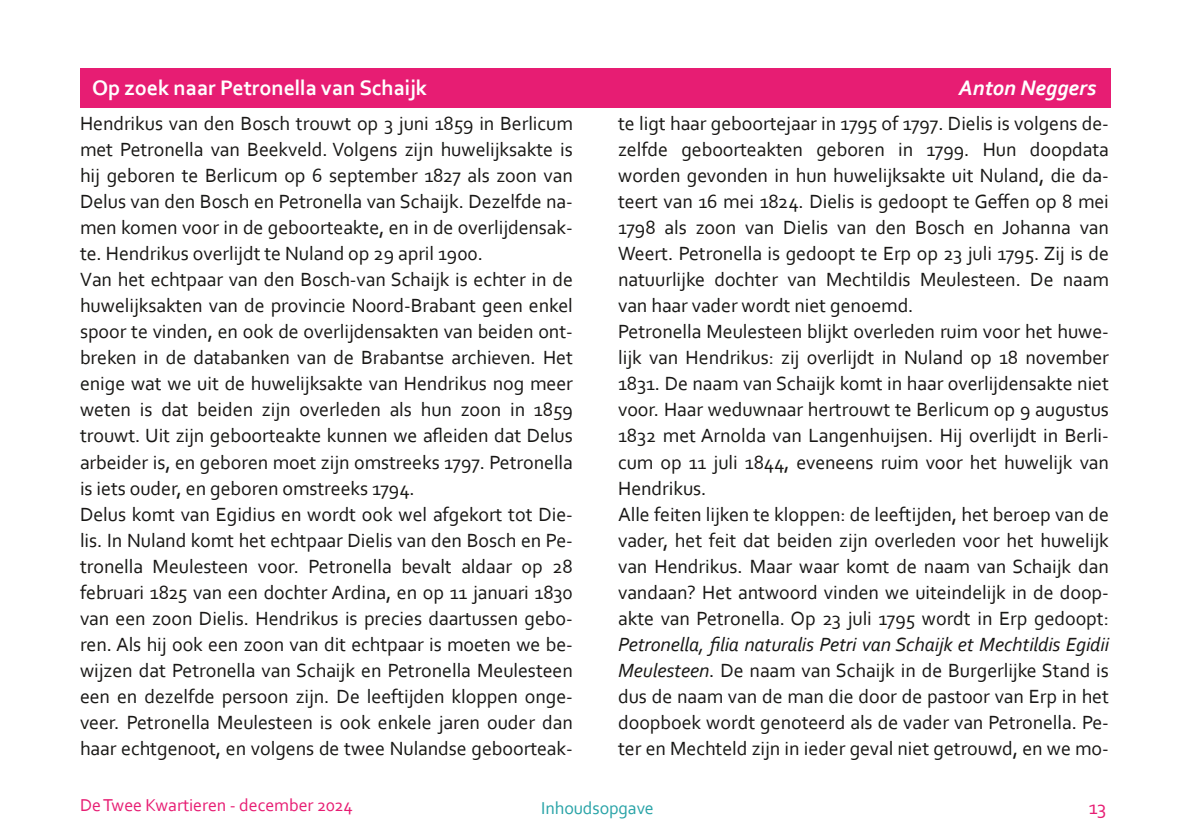
<style>
.page{position:relative;width:1191px;height:840px;background:#fff}
.page>*{position:absolute;margin:0;border:0;box-sizing:border-box;transform-origin:0 0}
.t1{font:700 22px "Corbel";letter-spacing:-.005em;color:#fff}
.t2{font:italic 700 22px "Corbel";color:#fff}
.t3{font:20px/26px "Corbel";letter-spacing:-.005em;color:#181715}
.t4{font:20px "Corbel";color:#e71d73}
.t5{font:18px "Corbel";letter-spacing:-.005em;color:#e71d73}
.t6{font:18px "Corbel";letter-spacing:-.005em;color:#28a3a7}
.s1{font-style:italic}
</style>
<div class="page">
<div style="left:80px;top:68px;width:1031px;height:40px;background:#e71d73"></div>
<p class="t1" style="left:92px;top:78px;width:336px">Op zoek naar Petronella van Schaijk</p>
<p class="t2" style="left:958px;top:79px;width:139px">Anton Neggers</p>
<p class="t3" style="left:80px;top:112px;width:494px">Hendrikus van den Bosch trouwt op 3 juni 1859 in Berlicum met Petronella van Beekveld. Volgens zijn huwelijksakte is hij geboren te Berlicum op 6 september 1827 als zoon van Delus van den Bosch en Petronella van Schaijk. Dezelfde na‐ men komen voor in de geboorteakte, en in de overlijdensak‐ te. Hendrikus overlijdt te Nuland op 29 april 1900.<br>Van het echtpaar van den Bosch‐van Schaijk is echter in de huwelijksakten van de provincie Noord‐Brabant geen enkel spoor te vinden, en ook de overlijdensakten van beiden ont‐ breken in de databanken van de Brabantse archieven. Het enige wat we uit de huwelijksakte van Hendrikus nog meer weten is dat beiden zijn overleden als hun zoon in 1859 trouwt. Uit zijn geboorteakte kunnen we afleiden dat Delus arbeider is, en geboren moet zijn omstreeks 1797. Petronella is iets ouder, en geboren omstreeks 1794.<br>Delus komt van Egidius en wordt ook wel afgekort tot Die‐ lis. In Nuland komt het echtpaar Dielis van den Bosch en Pe‐ tronella Meulesteen voor. Petronella bevalt aldaar op 28 februari 1825 van een dochter Ardina, en op 11 januari 1830 van een zoon Dielis. Hendrikus is precies daartussen gebo‐ ren. Als hij ook een zoon van dit echtpaar is moeten we be‐ wijzen dat Petronella van Schaijk en Petronella Meulesteen een en dezelfde persoon zijn. De leeftijden kloppen onge‐ veer. Petronella Meulesteen is ook enkele jaren ouder dan haar echtgenoot, en volgens de twee Nulandse geboorteak‐</p>
<p class="t3" style="left:618px;top:112px;width:492px">te ligt haar geboortejaar in 1795 of 1797. Dielis is volgens de‐ zelfde geboorteakten geboren in 1799. Hun doopdata worden gevonden in hun huwelijksakte uit Nuland, die da‐ teert van 16 mei 1824. Dielis is gedoopt te Geffen op 8 mei 1798 als zoon van Dielis van den Bosch en Johanna van Weert. Petronella is gedoopt te Erp op 23 juli 1795. Zij is de natuurlijke dochter van Mechtildis Meulesteen. De naam van haar vader wordt niet genoemd.<br>Petronella Meulesteen blijkt overleden ruim voor het huwe‐ lijk van Hendrikus: zij overlijdt in Nuland op 18 november 1831. De naam van Schaijk komt in haar overlijdensakte niet voor. Haar weduwnaar hertrouwt te Berlicum op 9 augustus 1832 met Arnolda van Langenhuijsen. Hij overlijdt in Berli‐ cum op 11 juli 1844, eveneens ruim voor het huwelijk van Hendrikus.<br>Alle feiten lijken te kloppen: de leeftijden, het beroep van de vader, het feit dat beiden zijn overleden voor het huwelijk van Hendrikus. Maar waar komt de naam van Schaijk dan vandaan? Het antwoord vinden we uiteindelijk in de doop‐ akte van Petronella. Op 23 juli 1795 wordt in Erp gedoopt:</p>
<p class="t3" style="left:618px;top:632px;width:492px;text-align:justify"><span class="s1">Petronella, filia naturalis Petri van Schaijk et Mechtildis Egidii Meulesteen</span>. De naam van Schaijk in de Burgerlijke Stand is dus de naam van de man die door de pastoor van Erp in het doopboek wordt genoteerd als de vader van Petronella. Pe‐ ter en Mechteld zijn in ieder geval niet getrouwd, en we mo‐</p>
<p class="t5" style="left:80px;top:796px;width:274px">DeTwee Kwartieren ‐ december 2024</p>
<p class="t6" style="left:541px;top:799px;width:114px">Inhoudsopgave</p>
<p class="t4" style="left:1089px;top:798px;width:19px">13</p>
</div>
